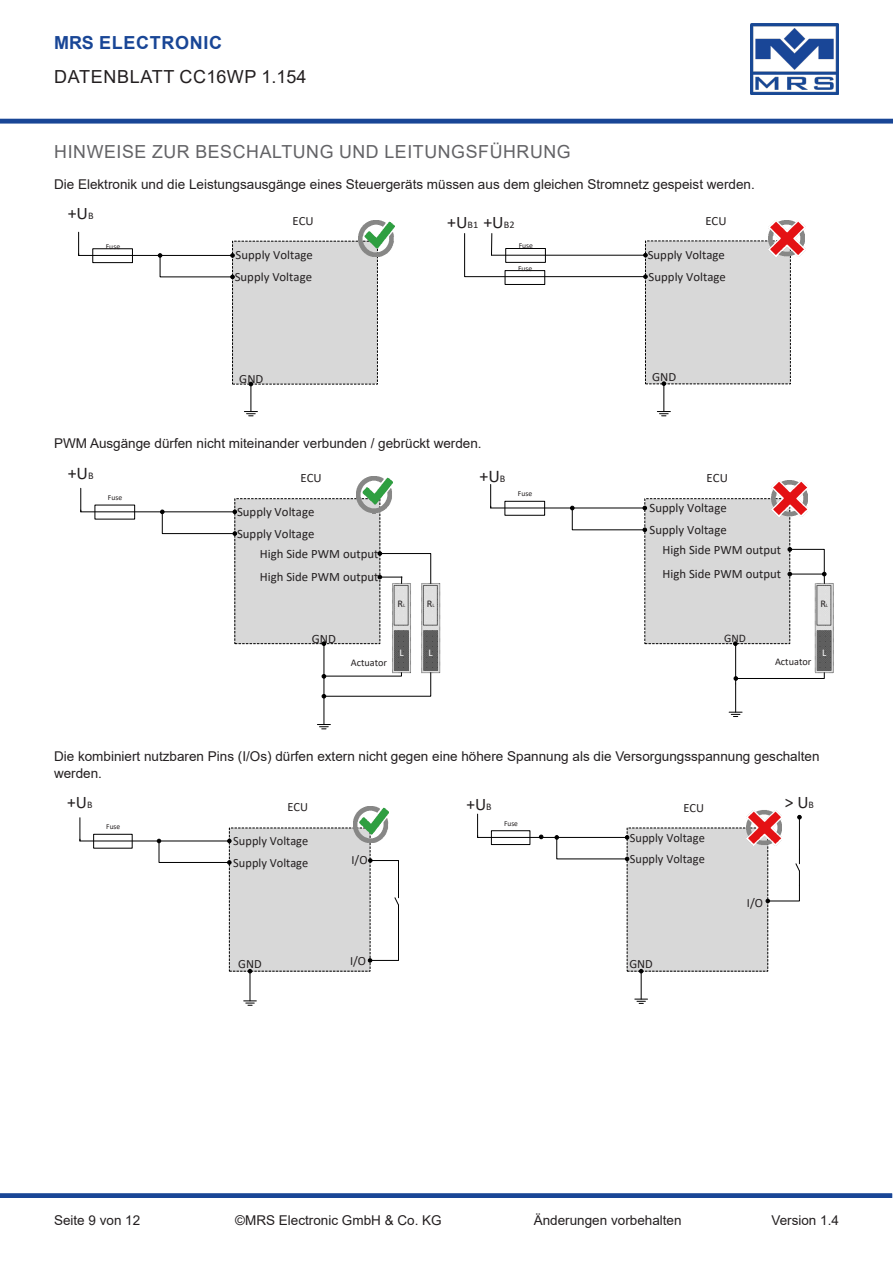
<style>
.page{position:relative;width:893px;height:1263px;background:#fff}
.page>*{position:absolute;margin:0;border:0;box-sizing:border-box;transform-origin:0 0}
.t1{font:18px "Arial";letter-spacing:.035em;color:#636366}
.t2{font:18px "Arial";letter-spacing:.035em;color:#231f20}
.t3{font:700 18px "Arial";letter-spacing:.035em;color:#194696}
.t4{font:17.85px "Calibri";color:#231f20}
.t5{font:17.7px "Calibri";color:#231f20}
.t6{font:13.5px/16.2px "Arial";color:#231f20}
.t7{font:12.75px/23.5px "Calibri";color:#231f20}
.t8{font:12.6px "Calibri";color:#231f20}
.t9{font:11.55px "Calibri";color:#231f20}
.t10{font:10.2px "Calibri";color:#231f20}
.t11{font:10.2px "Calibri";color:#fff}
.t12{font:7.65px "Calibri";color:#231f20}
.s1{font-size:10.05px}
.s2{font-size:10.2px}
.s3{font-size:5.1px}
</style>
<div class="page">
<img style="left:750px;top:24px;width:89px;height:71px">
<div style="left:0;top:1193px;width:892px;height:5px;background:#194696"></div>
<hr style="left:0;top:119px;width:893px;height:4px;background:#194696">
<div style="left:233px;top:241px;width:144px;height:143px;background:#d8d8d8"></div>
<svg style="left:78px;top:232px;width:156px;height:47px"></svg>
<svg style="left:244px;top:382px;width:13px;height:35px"></svg>
<img style="left:358px;top:221px;width:36px;height:36px">
<div style="left:645px;top:241px;width:145px;height:143px;background:#d8d8d8"></div>
<svg style="left:657px;top:382px;width:13px;height:35px"></svg>
<div style="left:505px;top:270px;width:40px;height:15px;border:1px solid #000"></div>
<svg style="left:464px;top:233px;width:183px;height:46px"></svg>
<img style="left:769px;top:221px;width:36px;height:36px">
<img style="left:394px;top:585px;width:15px;height:86px">
<img style="left:423px;top:585px;width:15px;height:86px">
<svg style="left:317px;top:672px;width:114px;height:58px"></svg>
<div style="left:235px;top:499px;width:145px;height:145px;background:#d8d8d8"></div>
<svg style="left:80px;top:488px;width:157px;height:47px"></svg>
<svg style="left:322px;top:642px;width:4px;height:4px"></svg>
<svg style="left:378px;top:552px;width:53px;height:32px"></svg>
<hr style="left:324px;top:643px;width:1px;height:53px;background:#000">
<img style="left:356px;top:477px;width:37px;height:36px">
<img style="left:817px;top:585px;width:14px;height:86px">
<div style="left:645px;top:499px;width:145px;height:145px;background:#d8d8d8"></div>
<svg style="left:490px;top:484px;width:157px;height:48px"></svg>
<svg style="left:729px;top:642px;width:96px;height:75px"></svg>
<svg style="left:788px;top:547px;width:38px;height:36px"></svg>
<img style="left:772px;top:480px;width:36px;height:37px">
<div style="left:229px;top:828px;width:141px;height:143px;background:#d8d8d8"></div>
<svg style="left:80px;top:818px;width:151px;height:46px"></svg>
<svg style="left:244px;top:969px;width:12px;height:37px"></svg>
<img style="left:353px;top:806px;width:35px;height:36px">
<div style="left:627px;top:828px;width:141px;height:143px;background:#d8d8d8"></div>
<svg style="left:635px;top:969px;width:12px;height:35px"></svg>
<img style="left:747px;top:810px;width:35px;height:36px">
<svg style="left:477px;top:814px;width:152px;height:47px"></svg>
<svg style="left:368px;top:858px;width:31px;height:104px"></svg>
<svg style="left:766px;top:849px;width:34px;height:54px"></svg>
<svg style="left:797px;top:815px;width:4px;height:4px"></svg>
<hr style="left:799px;top:817px;width:1px;height:32px;background:#000">
<h1 class="t3" style="left:54px;top:30px;width:169px">MRS ELECTRONIC</h1>
<h1 class="t2" style="left:54px;top:64px;width:254px">DATENBLATT CC16WP 1.154</h1>
<p class="t1" style="left:54px;top:139px;width:518px">HINWEISE ZUR BESCHALTUNG UND LEITUNGSFÜHRUNG</p>
<p class="t6" style="left:54px;top:176px;width:702px">Die Elektronik und die Leistungsausgänge eines Steuergeräts müssen aus dem gleichen Stromnetz gespeist werden.</p>
<p class="t5" style="left:68px;top:201px;width:27px">+U<span class="s1">B</span></p>
<p class="t12" style="left:106px;top:241px;width:16px">Fuse</p>
<p class="t8" style="left:292px;top:212px;width:23px">ECU</p>
<p class="t5" style="left:447px;top:210px;width:69px">+U<span class="s1">B1</span> +U<span class="s1">B2</span></p>
<p class="t8" style="left:236px;top:246px;width:79px">Supply Voltage</p>
<p class="t8" style="left:235px;top:268px;width:79px">Supply Voltage</p>
<p class="t8" style="left:239px;top:370px;width:26px">GND</p>
<p class="t12" style="left:519px;top:241px;width:16px">Fuse</p>
<p class="t12" style="left:518px;top:263px;width:16px">Fuse</p>
<p class="t6" style="left:54px;top:435px;width:429px">PWM Ausgänge dürfen nicht miteinander verbunden / gebrückt werden.</p>
<p class="t8" style="left:705px;top:212px;width:23px">ECU</p>
<p class="t8" style="left:648px;top:247px;width:79px">Supply Voltage</p>
<p class="t8" style="left:649px;top:268px;width:79px">Supply Voltage</p>
<p class="t8" style="left:652px;top:368px;width:26px">GND</p>
<p class="t4" style="left:68px;top:461px;width:27px">+U<span class="s2">B</span></p>
<p class="t12" style="left:108px;top:492px;width:16px">Fuse</p>
<p class="t7" style="left:301px;top:466px;width:23px">ECU</p>
<p class="t4" style="left:479px;top:464px;width:27px">+U<span class="s2">B</span></p>
<p class="t7" style="left:707px;top:466px;width:23px">ECU</p>
<p class="t12" style="left:518px;top:488px;width:16px">Fuse</p>
<p class="t7" style="left:237px;top:500px;width:79px">Supply Voltage</p>
<p class="t7" style="left:649px;top:496px;width:79px">Supply Voltage</p>
<p class="t7" style="left:237px;top:522px;width:79px">Supply Voltage</p>
<p class="t7" style="left:649px;top:518px;width:79px">Supply Voltage</p>
<p class="t7" style="left:260px;top:541px;width:120px">High Side PWM output<br>High Side PWM output</p>
<p class="t7" style="left:663px;top:538px;width:120px">High Side PWM output<br>High Side PWM output</p>
<p class="t10" style="left:398px;top:596px;width:9px">R<span class="s3">L</span></p>
<p class="t10" style="left:427px;top:596px;width:9px">R<span class="s3">L</span></p>
<p class="t10" style="left:820px;top:596px;width:9px">R<span class="s3">L</span></p>
<p class="t7" style="left:312px;top:626px;width:26px">GND</p>
<p class="t9" style="left:724px;top:630px;width:23px">GND</p>
<p class="t11" style="left:399px;top:645px;width:6px">L</p>
<p class="t11" style="left:428px;top:645px;width:6px">L</p>
<p class="t11" style="left:822px;top:645px;width:6px">L</p>
<p class="t10" style="left:351px;top:655px;width:38px">Actuator</p>
<p class="t10" style="left:775px;top:655px;width:38px">Actuator</p>
<p class="t6" style="left:54px;top:748px;width:767px">Die kombiniert nutzbaren Pins (I/Os) dürfen extern nicht gegen eine höhere Spannung als die Versorgungsspannung geschalten werden.</p>
<p class="t5" style="left:67px;top:790px;width:27px">+U<span class="s1">B</span></p>
<p class="t12" style="left:106px;top:821px;width:16px">Fuse</p>
<p class="t8" style="left:288px;top:798px;width:22px">ECU</p>
<p class="t5" style="left:466px;top:792px;width:27px">+U<span class="s1">B</span></p>
<p class="t8" style="left:684px;top:799px;width:22px">ECU</p>
<p class="t5" style="left:785px;top:790px;width:31px">&gt; U<span class="s1">B</span></p>
<p class="t12" style="left:504px;top:818px;width:15px">Fuse</p>
<p class="t8" style="left:233px;top:832px;width:77px">Supply Voltage</p>
<p class="t8" style="left:630px;top:829px;width:77px">Supply Voltage</p>
<p class="t8" style="left:233px;top:854px;width:77px">Supply Voltage</p>
<p class="t8" style="left:352px;top:851px;width:18px">I/O</p>
<p class="t8" style="left:630px;top:850px;width:77px">Supply Voltage</p>
<p class="t8" style="left:747px;top:894px;width:18px">I/O</p>
<p class="t8" style="left:238px;top:955px;width:25px">GND</p>
<p class="t8" style="left:350px;top:952px;width:18px">I/O</p>
<p class="t8" style="left:629px;top:955px;width:25px">GND</p>
<p class="t6" style="left:54px;top:1212px;width:88px">Seite 9 von 12</p>
<p class="t6" style="left:235px;top:1212px;width:208px">©MRS Electronic GmbH &amp; Co. KG</p>
<p class="t6" style="left:534px;top:1212px;width:149px">Änderungen vorbehalten</p>
<p class="t6" style="left:771px;top:1212px;width:69px">Version 1.4</p>
</div>
